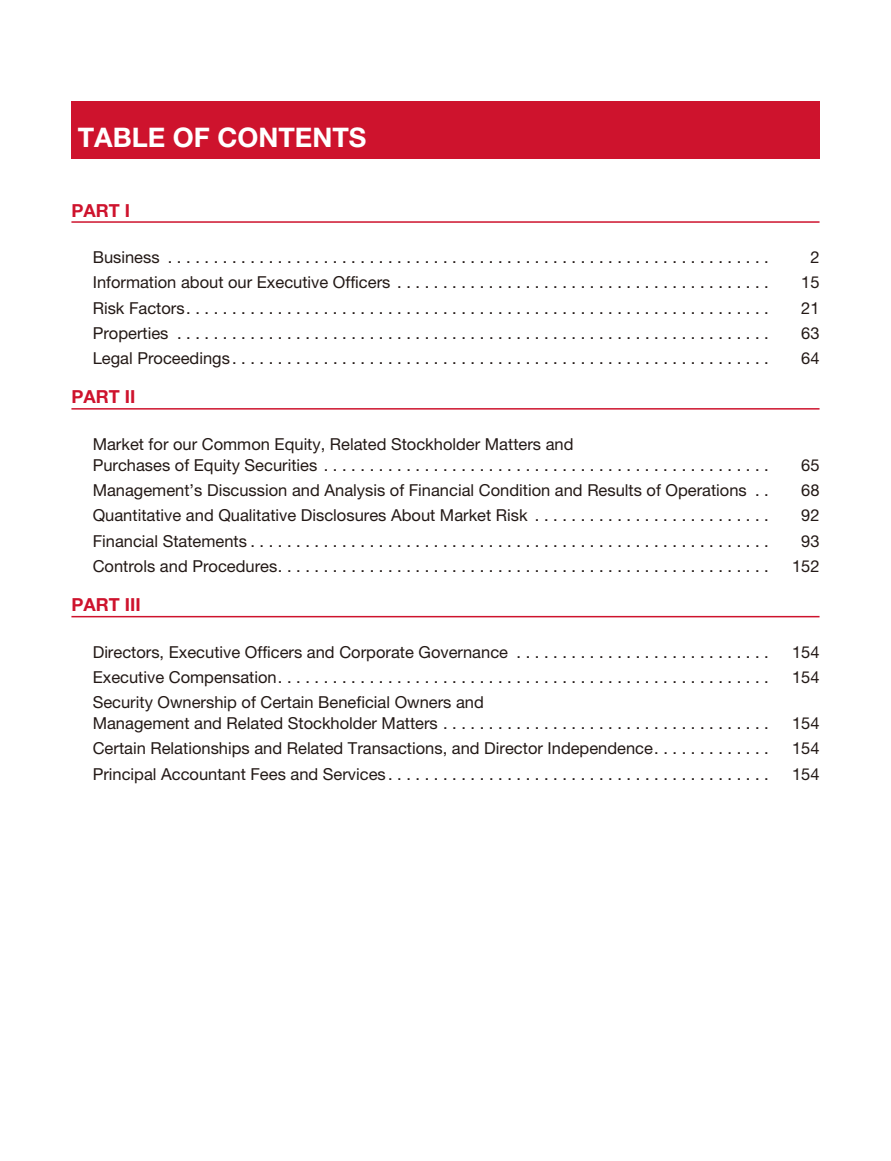
<style>
.page{position:relative;width:891px;height:1161px;background:#fff}
.page>*{position:absolute;margin:0;border:0;box-sizing:border-box;transform-origin:0 0}
.t1{font:700 27px "Helvetica Neue";color:#fff}
.t2{font:700 18px "Helvetica Neue";color:#ce132d}
.t3{font:16.5px/21px "Helvetica Neue";color:#231916}
</style>
<div class="page">
<div style="left:72px;top:102px;width:748px;height:57px;background:#ce132d"></div>
<hr style="left:71px;top:221px;width:748px;height:2px;background:#ce132d">
<hr style="left:71px;top:408px;width:748px;height:2px;background:#ce132d">
<hr style="left:71px;top:616px;width:748px;height:1px;background:#ce132d">
<h1 class="t1" style="left:78px;top:120px;width:290px">TABLE OF CONTENTS</h1>
<p class="t2" style="left:71px;top:199px;width:60px">PART I</p>
<p class="t3" style="left:93px;top:246px;width:668px">Business . . . . . . . . . . . . . . . . . . . . . . . . . . . . . . . . . . . . . . . . . . . . . . . . . . . . . . . . . . . . . . . . .</p>
<p class="t3" style="left:810px;top:246px;width:11px">2</p>
<p class="t3" style="left:93px;top:272px;width:668px">Information about our Executive Officers . . . . . . . . . . . . . . . . . . . . . . . . . . . . . . . . . . . . . . . .</p>
<p class="t3" style="left:801px;top:272px;width:20px">15</p>
<p class="t3" style="left:93px;top:297px;width:668px">Risk Factors . . . . . . . . . . . . . . . . . . . . . . . . . . . . . . . . . . . . . . . . . . . . . . . . . . . . . . . . . . . . . . .</p>
<p class="t3" style="left:801px;top:297px;width:20px">21</p>
<p class="t3" style="left:93px;top:322px;width:668px">Properties . . . . . . . . . . . . . . . . . . . . . . . . . . . . . . . . . . . . . . . . . . . . . . . . . . . . . . . . . . . . . . . .</p>
<p class="t3" style="left:801px;top:322px;width:20px">63</p>
<p class="t3" style="left:93px;top:347px;width:668px">Legal Proceedings . . . . . . . . . . . . . . . . . . . . . . . . . . . . . . . . . . . . . . . . . . . . . . . . . . . . . . . . . .</p>
<p class="t3" style="left:801px;top:347px;width:20px">64</p>
<p class="t2" style="left:71px;top:386px;width:65px">PART II</p>
<p class="t3" style="left:93px;top:433px;width:668px">Market for our Common Equity, Related Stockholder Matters and<br>Purchases of Equity Securities . . . . . . . . . . . . . . . . . . . . . . . . . . . . . . . . . . . . . . . . . . . . . . . .</p>
<p class="t3" style="left:801px;top:454px;width:20px">65</p>
<p class="t3" style="left:93px;top:479px;width:668px">Management’s Discussion and Analysis of Financial Condition and Results of Operations .</p>
<p class="t3" style="left:801px;top:479px;width:20px">68</p>
<p class="t3" style="left:93px;top:505px;width:668px">Quantitative and Qualitative Disclosures About Market Risk . . . . . . . . . . . . . . . . . . . . . . . . .</p>
<p class="t3" style="left:801px;top:505px;width:20px">92</p>
<p class="t3" style="left:93px;top:530px;width:668px">Financial Statements . . . . . . . . . . . . . . . . . . . . . . . . . . . . . . . . . . . . . . . . . . . . . . . . . . . . . . . .</p>
<p class="t3" style="left:801px;top:530px;width:20px">93</p>
<p class="t3" style="left:93px;top:555px;width:668px">Controls and Procedures . . . . . . . . . . . . . . . . . . . . . . . . . . . . . . . . . . . . . . . . . . . . . . . . . . . . .</p>
<p class="t3" style="left:792px;top:555px;width:29px">152</p>
<p class="t2" style="left:71px;top:594px;width:71px">PART III</p>
<p class="t3" style="left:93px;top:641px;width:668px">Directors, Executive Officers and Corporate Governance . . . . . . . . . . . . . . . . . . . . . . . . . . .</p>
<p class="t3" style="left:792px;top:641px;width:29px">154</p>
<p class="t3" style="left:93px;top:666px;width:668px">Executive Compensation . . . . . . . . . . . . . . . . . . . . . . . . . . . . . . . . . . . . . . . . . . . . . . . . . . . . .</p>
<p class="t3" style="left:792px;top:666px;width:29px">154</p>
<p class="t3" style="left:93px;top:692px;width:668px">Security Ownership of Certain Beneficial Owners and<br>Management and Related Stockholder Matters . . . . . . . . . . . . . . . . . . . . . . . . . . . . . . . . . . .</p>
<p class="t3" style="left:792px;top:713px;width:29px">154</p>
<p class="t3" style="left:93px;top:738px;width:668px">Certain Relationships and Related Transactions, and Director Independence . . . . . . . . . . . .</p>
<p class="t3" style="left:792px;top:738px;width:29px">154</p>
<p class="t3" style="left:93px;top:763px;width:668px">Principal Accountant Fees and Services . . . . . . . . . . . . . . . . . . . . . . . . . . . . . . . . . . . . . . . . .</p>
<p class="t3" style="left:792px;top:763px;width:29px">154</p>
</div>
